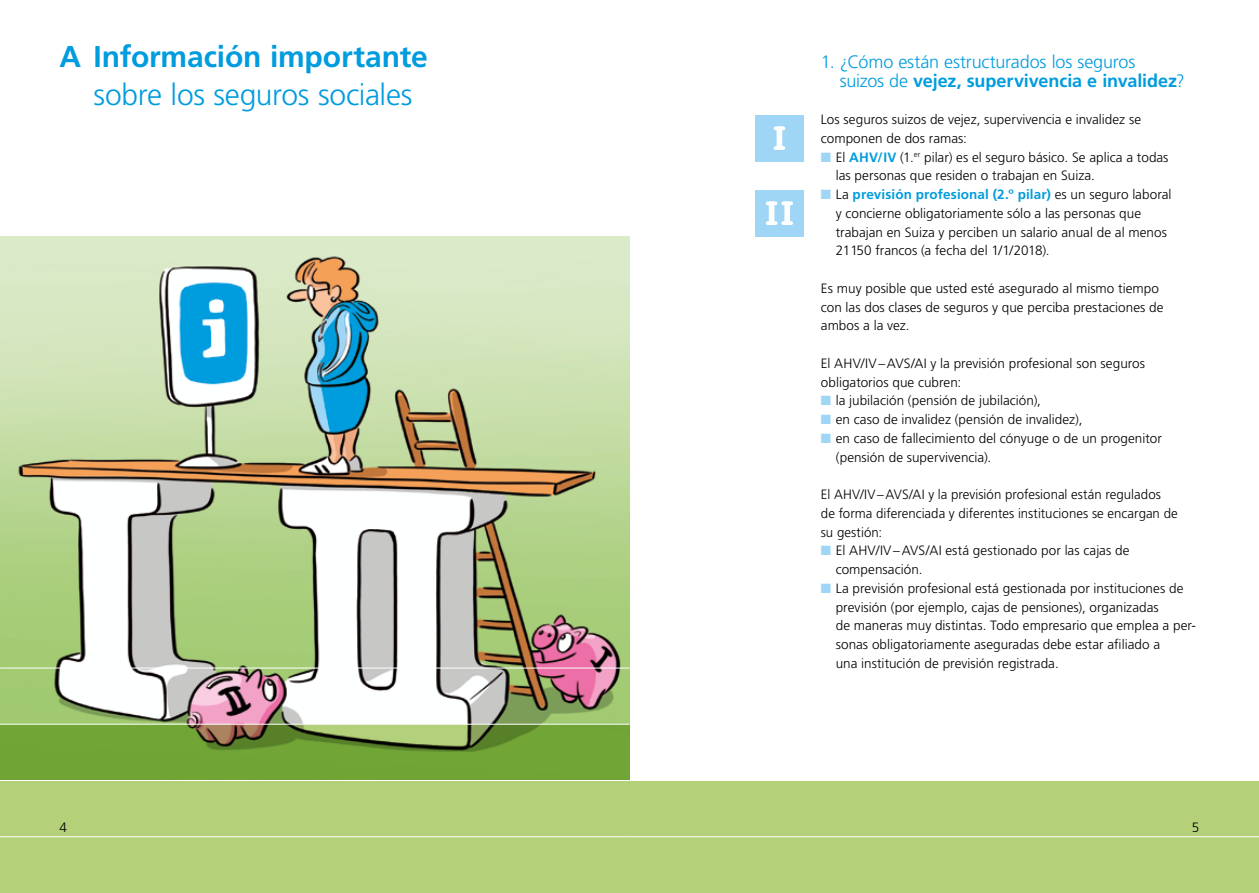
<style>
.page{position:relative;width:1259px;height:893px;background:#fff}
.page>*{position:absolute;margin:0;border:0;box-sizing:border-box;transform-origin:0 0}
.t1{font:300 30px "Frutiger LT Std";letter-spacing:-.01em;color:#009cde}
.t2{font:700 30px "Frutiger LT Std";letter-spacing:-.005em;color:#009cde}
.t3{font:300 18px/18.8px "Frutiger LT Std";letter-spacing:-.005em;color:#009cde}
.t4{font:300 13.5px/18.8px "Frutiger LT Std";letter-spacing:.005em;color:#000}
.s1{font-weight:700}
.s2{color:#9fd6f6}
.s3{font-weight:700;color:#009cde}
</style>
<div class="page">
<img style="left:0;top:237px;width:629px;height:487px">
<div style="left:629px;top:780px;width:630px;height:113px;background:#b4d17a"></div>
<div style="left:0;top:780px;width:629px;height:113px;background:#b4d17a"></div>
<svg style="left:0;top:725px;width:629px;height:55px;background:#719e38"></svg>
<hr style="left:629px;top:780px;width:630px;height:1px;background:#fff">
<hr style="left:629px;top:836px;width:630px;height:1px;background:#fff">
<hr style="left:0;top:780px;width:629px;height:1px;background:#fff">
<hr style="left:0;top:836px;width:629px;height:1px;background:#fff">
<hr style="left:0;top:668px;width:629px;height:1px;background:#fff">
<div style="left:755px;top:115px;width:49px;height:47px;background:#9fd6f6"></div>
<div style="left:776px;top:126px;width:6px;height:24px;background:#fff"></div>
<svg style="left:775px;top:126px;width:8px;height:4px"></svg>
<div style="left:755px;top:190px;width:49px;height:47px;background:#9fd6f6"></div>
<div style="left:784px;top:201px;width:6px;height:24px;background:#fff"></div>
<svg style="left:783px;top:201px;width:8px;height:4px"></svg>
<div style="left:769px;top:201px;width:5px;height:24px;background:#fff"></div>
<svg style="left:767px;top:201px;width:8px;height:4px"></svg>
<svg style="left:767px;top:221px;width:8px;height:4px"></svg>
<h1 class="t2" style="left:60px;top:39px;width:370px">A Información importante</h1>
<h1 class="t1" style="left:94px;top:77px;width:320px">sobre los seguros sociales</h1>
<h2 class="t3" style="left:839px;top:53px;width:347px;text-indent:-19px">1. ¿Cómo están estructurados los seguros<br>suizos de <span class="s1">vejez, supervivencia e invalidez</span>?</h2>
<p class="t4" style="left:821px;top:110px;width:322px">Los seguros suizos de vejez, supervivencia e invalidez se componen de dos ramas:</p>
<p class="t4" style="left:836px;top:148px;width:334px;text-indent:-15px"><span class="s2">■</span> El <span class="s3">AHV/IV</span> (1.<sup>er</sup> pilar) es el seguro básico. Se aplica a todas las personas que residen o trabajan en Suiza.</p>
<p class="t4" style="left:836px;top:185px;width:337px;text-indent:-15px"><span class="s2">■</span> La <span class="s3">previsión profesional (2.º pilar)</span> es un seguro laboral y concierne obligatoriamente sólo a las personas que trabajan en Suiza y perciben un salario anual de al menos 21150 francos (a fecha del 1/1/2018).</p>
<p class="t4" style="left:821px;top:279px;width:344px">Es muy posible que usted esté asegurado al mismo tiempo con las dos clases de seguros y que perciba prestaciones de ambos a la vez.</p>
<p class="t4" style="left:821px;top:354px;width:326px">El AHV/IV–AVS/AI y la previsión profesional son seguros obligatorios que cubren:</p>
<p class="t4" style="left:821px;top:392px;width:221px"><span class="s2">■</span> la jubilación (pensión de jubilación),</p>
<p class="t4" style="left:821px;top:410px;width:263px"><span class="s2">■</span> en caso de invalidez (pensión de invalidez),</p>
<p class="t4" style="left:836px;top:429px;width:327px;text-indent:-15px"><span class="s2">■</span> en caso de fallecimiento del cónyuge o de un progenitor (pensión de supervivencia).</p>
<p class="t4" style="left:821px;top:485px;width:358px">El AHV/IV–AVS/AI y la previsión profesional están regulados de forma diferenciada y diferentes instituciones se encargan de su gestión:</p>
<p class="t4" style="left:836px;top:542px;width:295px;text-indent:-15px"><span class="s2">■</span> El AHV/IV–AVS/AI está gestionado por las cajas de compensación.</p>
<p class="t4" style="left:836px;top:579px;width:362px;text-indent:-15px"><span class="s2">■</span> La previsión profesional está gestionada por instituciones de previsión (por ejemplo, cajas de pensiones), organizadas<br>de maneras muy distintas. Todo empresario que emplea a per&shy;sonas obligatoriamente aseguradas debe estar afiliado a<br>una institución de previsión registrada.</p>
<p class="t4" style="left:60px;top:818px;width:9px">4</p>
<p class="t4" style="left:1192px;top:818px;width:9px">5</p>
</div>
